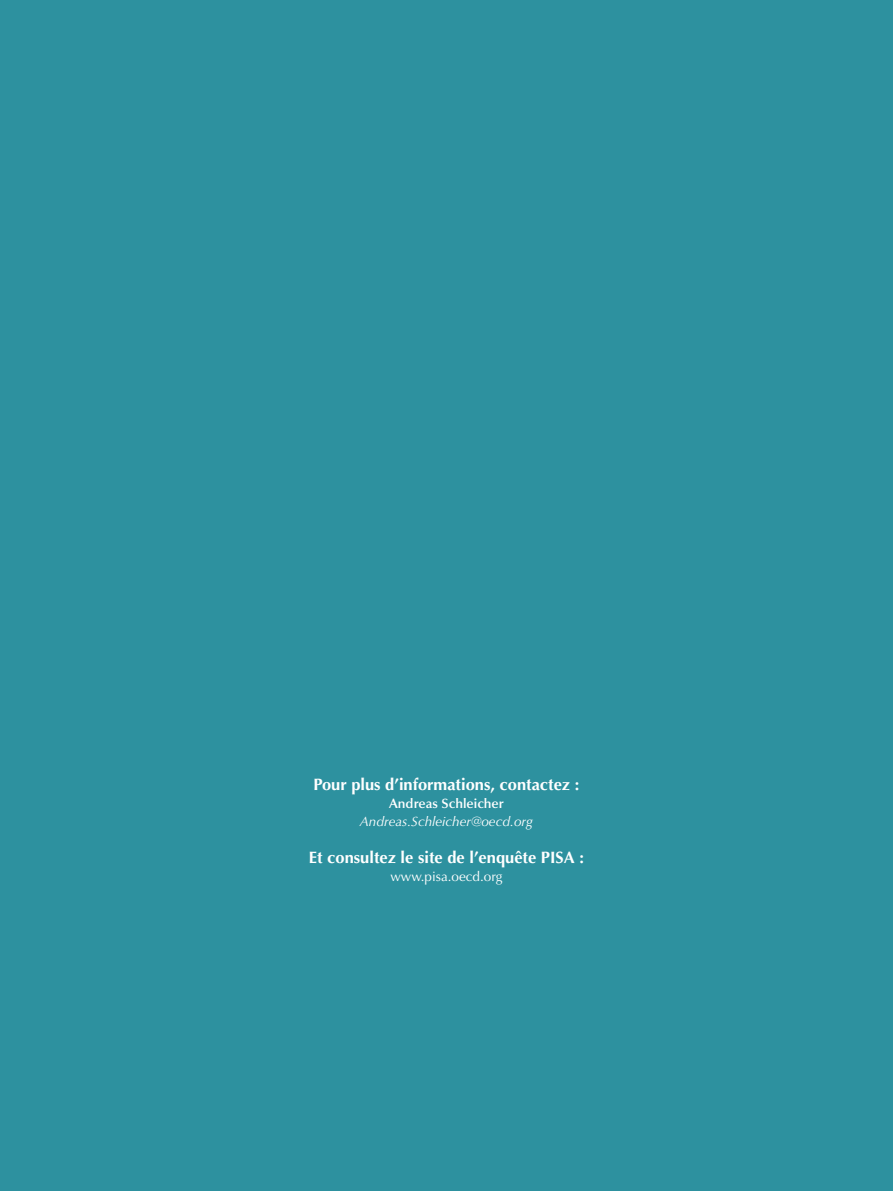
<style>
.page{position:relative;width:893px;height:1191px;background:#2d919f}
.page>*{position:absolute;margin:0;border:0;box-sizing:border-box;transform-origin:0 0}
.t1{font:700 16.5px "Optima LT Std";color:#fff}
.t2{font:italic 13.5px "Optima LT Std";color:#fff}
.t3{font:600 13.5px "Optima LT Std";color:#fff}
.t4{font:13.5px "Optima LT Std";color:#fff}
</style>
<div class="page">
<p class="t1" style="left:314px;top:775px;width:267px">Pour plus d’informations, contactez :</p>
<p class="t3" style="left:389px;top:796px;width:116px">Andreas Schleicher</p>
<p class="t2" style="left:360px;top:814px;width:175px">Andreas.Schleicher@oecd.org</p>
<p class="t1" style="left:309px;top:847px;width:277px">Et consultez le site de l’enquête PISA :</p>
<p class="t4" style="left:390px;top:868px;width:114px">www.pisa.oecd.org</p>
</div>
